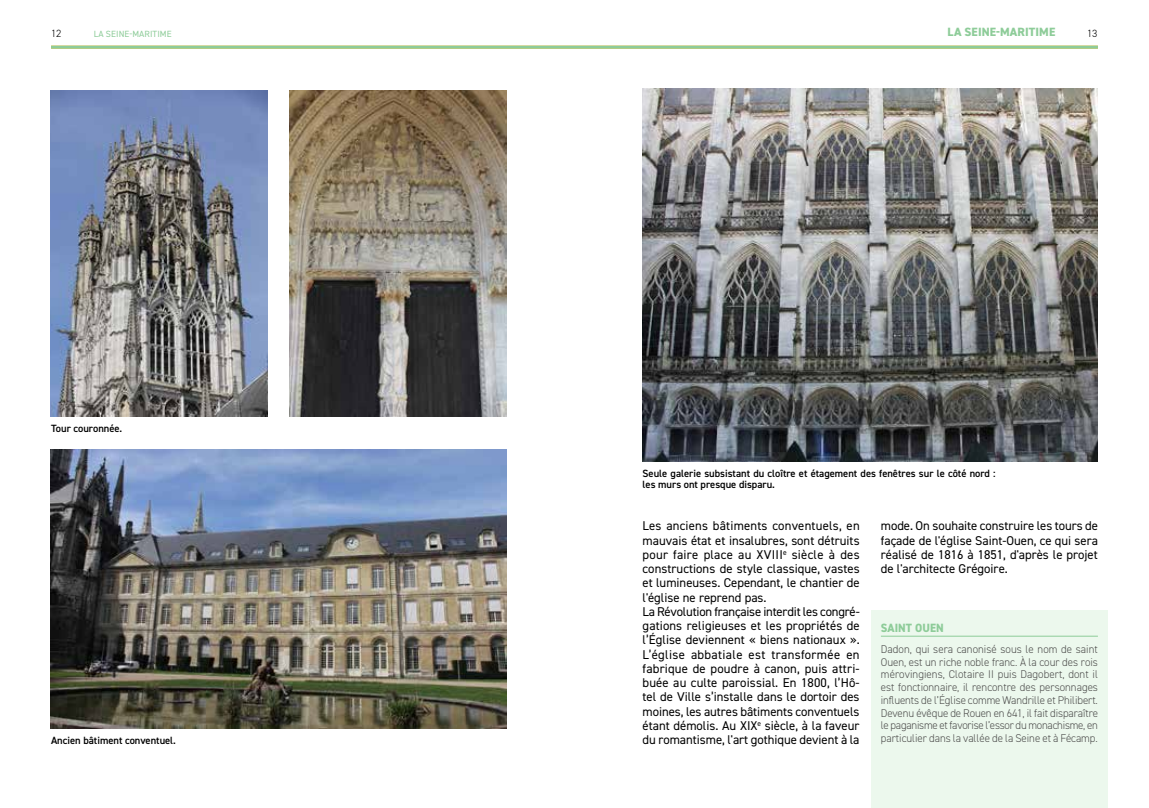
<style>
.page{position:relative;width:1149px;height:808px;background:#fff}
.page>*{position:absolute;margin:0;border:0;box-sizing:border-box;transform-origin:0 0}
.t1{font:12.75px/14.2px "DIN2014";color:#000}
.t2{font:800 12px "DIN2014";letter-spacing:.01em;color:#8ecc99}
.t3{font:800 12px "DIN2014";letter-spacing:.01em;color:#8ecc99;scale:.95 1}
.t4{font:300 11.25px/12.8px "DIN2014";letter-spacing:-.005em;color:#4d4d4c;text-align:justify}
.t5{font:600 10.5px/11.2px "DIN2014";color:#000}
.t6{font:300 10.5px "DIN2014";color:#000}
.t7{font:9px "DIN2014";letter-spacing:.01em;color:#8ecc99}
</style>
<div class="page">
<div style="left:870px;top:610px;width:237px;height:198px;background:#ecf8ed"></div>
<hr style="left:880px;top:636px;width:217px;height:1px;background:#8ecc99">
<img style="left:642px;top:88px;width:454px;height:374px">
<img style="left:51px;top:450px;width:455px;height:278px">
<img style="left:50px;top:91px;width:217px;height:325px">
<img style="left:289px;top:91px;width:217px;height:325px">
<hr style="left:51px;top:46px;width:1046px;height:3px;background:#8ecc99">
<p class="t6" style="left:51px;top:27px;width:12px">12</p>
<p class="t7" style="left:94px;top:28px;width:79px">LA SEINE-MARITIME</p>
<p class="t2" style="left:947px;top:24px;width:109px">LA SEINE-MARITIME</p>
<p class="t6" style="left:1086px;top:27px;width:12px">13</p>
<p class="t5" style="left:51px;top:422px;width:73px">Tour couronnée.</p>
<p class="t5" style="left:51px;top:735px;width:126px">Ancien bâtiment conventuel.</p>
<p class="t5" style="left:642px;top:467px;width:354px">Seule galerie subsistant du cloître et étagement des fenêtres sur le côté nord : les murs ont presque disparu.</p>
<p class="t1" style="left:642px;top:519px;width:219px">Les anciens bâtiments conventuels, en mauvais état et insalubres, sont détruits pour faire place au XVIII<sup>e</sup> siècle à des constructions de style classique, vastes et lumineuses. Cependant, le chantier de l'église ne reprend pas.<br>La Révolution française interdit les congré&shy;gations religieuses et les propriétés de l’Église deviennent « biens nationaux ».<br>L’église abbatiale est transformée en fabrique de poudre à canon, puis attri&shy;buée au culte paroissial. En 1800, l’Hô&shy;tel de Ville s’installe dans le dortoir des moines, les autres bâtiments conventuels étant démolis. Au XIX<sup>e</sup> siècle, à la faveur du romantisme, l'art gothique devient à la</p>
<p class="t1" style="left:880px;top:519px;width:219px;text-align:justify">mode. On souhaite construire les tours de façade de l'église Saint-Ouen, ce qui sera réalisé de 1816 à 1851, d'après le projet de l'architecte Grégoire.</p>
<p class="t3" style="left:880px;top:619px;width:68px">SAINT OUEN</p>
<p class="t4" style="left:880px;top:643px;width:219px">Dadon, qui sera canonisé sous le nom de saint Ouen, est un riche noble franc. À la cour des rois mérovingiens, Clotaire II puis Dagobert, dont il est fonctionnaire, il rencontre des personnages influents de l’Église comme Wandrille et Philibert.<br>Devenu évêque de Rouen en 641, il fait disparaître le paganisme et favorise l’essor du monachisme, en particulier dans la vallée de la Seine et à Fécamp.</p>
</div>
